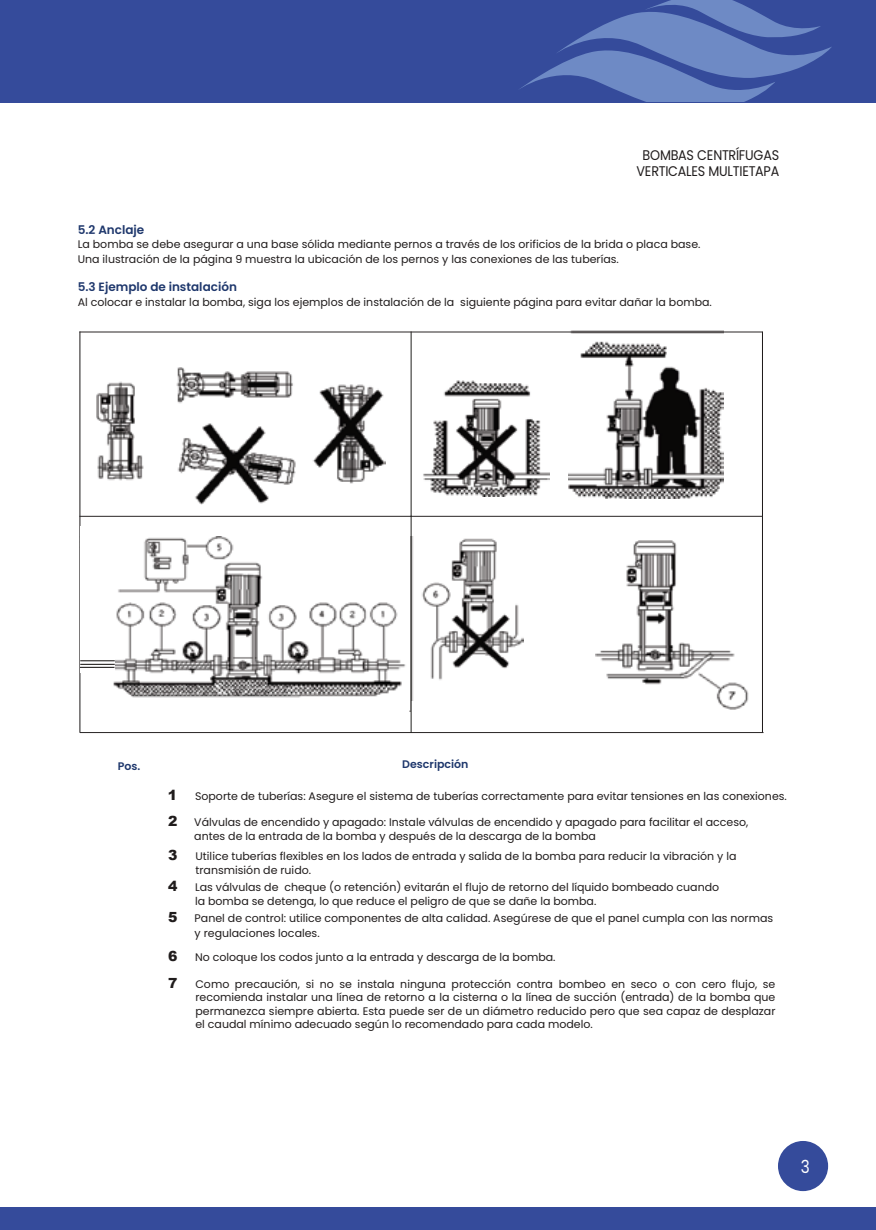
<style>
.page{position:relative;width:876px;height:1230px;background:#fff}
.page>*{position:absolute;margin:0;border:0;box-sizing:border-box;transform-origin:0 0}
.t1{font:18px "Poppins";color:#fff;scale:.85 1}
.t2{font:14px/16.8px "Poppins";letter-spacing:-.02em;color:#201c1c;text-align:center;scale:.91 1}
.t3{font:900 14px/26.8px "Arial";color:#201c1c}
.t4{font:600 12px "Poppins";color:#1e376c}
.t5{font:11px/14.2px "Poppins";color:#201c1c}
.t6{font:600 11px "Poppins";color:#1e376c}
</style>
<div class="page">
<img style="left:96px;top:368px;width:290px;height:136px">
<img style="left:423px;top:380px;width:126px;height:117px">
<img style="left:568px;top:330px;width:156px;height:169px">
<img style="left:113px;top:537px;width:411px;height:174px">
<img style="left:595px;top:541px;width:154px;height:169px">
<hr style="left:79px;top:332px;width:1px;height:401px;background:#1c1818">
<hr style="left:411px;top:332px;width:1px;height:185px;background:#20201d">
<hr style="left:762px;top:332px;width:1px;height:401px;background:#1c1818">
<hr style="left:79px;top:332px;width:683px;height:1px;background:#282424">
<hr style="left:79px;top:516px;width:684px;height:1px;background:#282424">
<hr style="left:80px;top:732px;width:684px;height:1px;background:#282424">
<div style="left:0;top:0;width:876px;height:102px;background:#354b9b"></div>
<svg style="left:520px;top:0;width:312px;height:102px"></svg>
<div style="left:106px;top:701px;width:303px;height:18px;background:#fff"></div>
<div style="left:411px;top:701px;width:159px;height:20px;background:#fff"></div>
<hr style="left:411px;top:516px;width:1px;height:217px;background:#20201d">
<div style="left:778px;top:1141px;width:50px;height:50px;background:#354b9b;border-radius:50%"></div>
<div style="left:0;top:1207px;width:876px;height:23px;background:#354b9b"></div>
<svg style="left:79px;top:536px;width:1px;height:132px"></svg>
<div style="left:80px;top:527px;width:35px;height:146px;background:#fff"></div>
<hr style="left:80px;top:667px;width:35px;height:1px;background:#0d0a08">
<hr style="left:80px;top:660px;width:35px;height:1px;background:#0d0a08">
<hr style="left:80px;top:664px;width:35px;height:1px;background:#0d0a08">
<p class="t2" style="left:637px;top:146px;width:158px">BOMBAS CENTRÍFUGAS<br>VERTICALES MULTIETAPA</p>
<p class="t4" style="left:78px;top:223px;width:68px">5.2 Anclaje</p>
<p class="t5" style="left:78px;top:237px;width:624px">La bomba se debe asegurar a una base sólida mediante pernos a través de los orificios de la brida o placa base.<br>Una ilustración de la página 9 muestra la ubicación de los pernos y las conexiones de las tuberías.</p>
<p class="t4" style="left:78px;top:280px;width:161px">5.3 Ejemplo de instalación</p>
<p class="t5" style="left:78px;top:295px;width:636px">Al colocar e instalar la bomba, siga los ejemplos de instalación de la siguiente página para evitar dañar la bomba.</p>
<p class="t6" style="left:118px;top:760px;width:24px">Pos.</p>
<p class="t6" style="left:402px;top:757px;width:68px">Descripción</p>
<p class="t3" style="left:168px;top:782px;width:11px">1</p>
<p class="t5" style="left:195px;top:790px;width:593px">Soporte de tuberías: Asegure el sistema de tuberías correctamente para evitar tensiones en las conexiones.</p>
<p class="t3" style="left:168px;top:807px;width:11px">2</p>
<p class="t3" style="left:168px;top:841px;width:11px">3</p>
<p class="t3" style="left:168px;top:872px;width:11px">4</p>
<p class="t3" style="left:168px;top:904px;width:11px">5</p>
<p class="t3" style="left:168px;top:942px;width:11px">6<br>7</p>
<p class="t5" style="left:194px;top:815px;width:556px">Válvulas de encendido y apagado: Instale válvulas de encendido y apagado para facilitar el acceso, antes de la entrada de la bomba y después de la descarga de la bomba</p>
<p class="t5" style="left:195px;top:880px;width:526px">Las válvulas de cheque (o retención) evitarán el flujo de retorno del líquido bombeado cuando la bomba se detenga, lo que reduce el peligro de que se dañe la bomba.</p>
<p class="t5" style="left:195px;top:911px;width:580px">Panel de control: utilice componentes de alta calidad. Asegúrese de que el panel cumpla con las normas y regulaciones locales.</p>
<p class="t5" style="left:195px;top:950px;width:362px">No coloque los codos junto a la entrada y descarga de la bomba.</p>
<p class="t5" style="left:195px;top:978px;width:582px;line-height:13.2px;text-align:justify">Como precaución, si no se instala ninguna protección contra bombeo en seco o con cero flujo, se recomienda instalar una línea de retorno a la cisterna o la línea de succión (entrada) de la bomba que permanezca siempre abierta. Esta puede ser de un diámetro reducido pero que sea capaz de desplazar el caudal mínimo adecuado según lo recomendado para cada modelo.</p>
<p class="t5" style="left:195px;top:849px;width:543px">Utilice tuberías flexibles en los lados de entrada y salida de la bomba para reducir la vibración y la transmisión de ruido.</p>
<h1 class="t1" style="left:801px;top:1156px;width:12px">3</h1>
</div>
